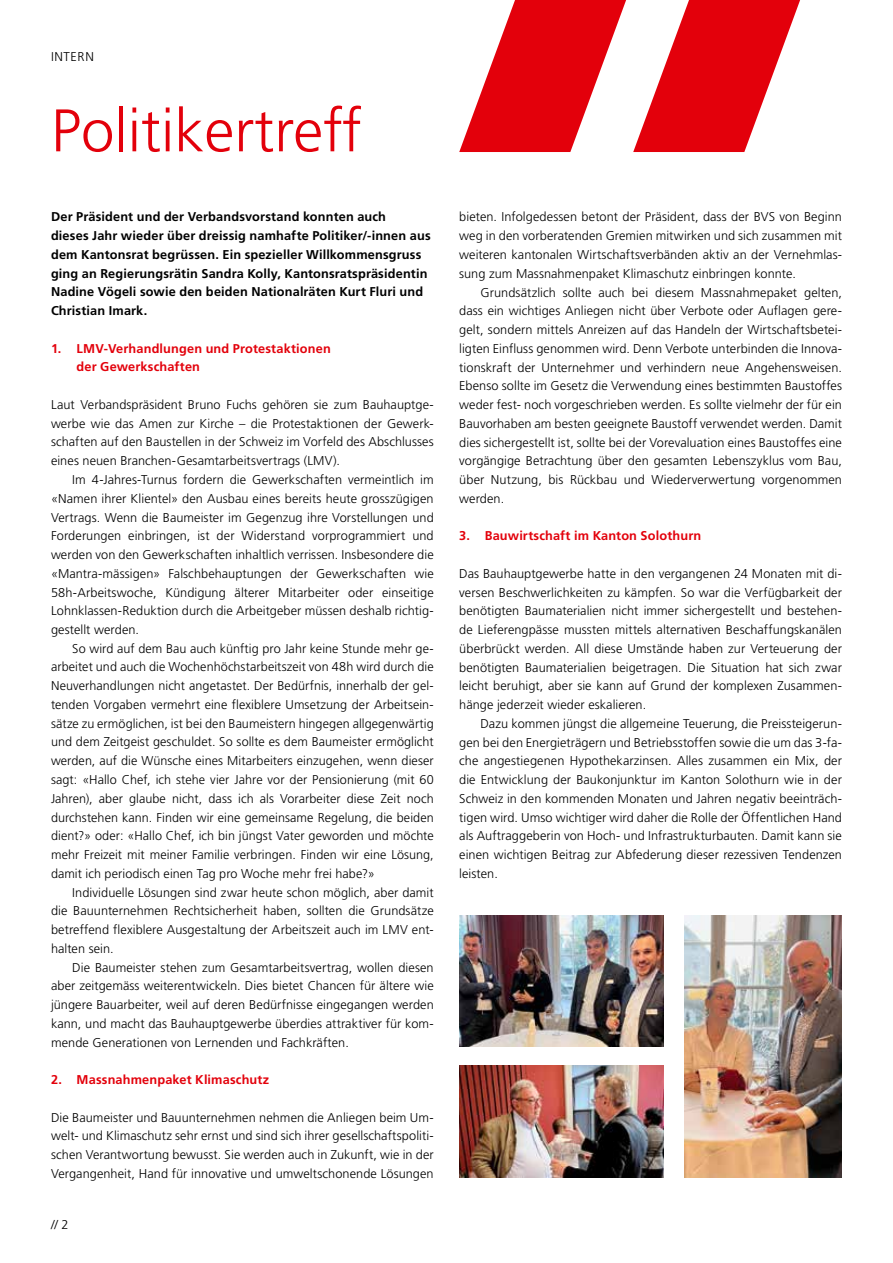
<style>
.page{position:relative;width:893px;height:1263px;background:#fff}
.page>*{position:absolute;margin:0;border:0;box-sizing:border-box;transform-origin:0 0}
.t1{font:300 60px "Frutiger";color:#e3000b}
.t2{font:300 12.75px/18.8px "Frutiger";letter-spacing:.005em;color:#000;text-align:justify}
.t3{font:700 12.75px/18.8px "Frutiger";letter-spacing:.01em;color:#000}
.t4{font:700 12.75px/18.8px "Frutiger";letter-spacing:.01em;color:#e3000b}
</style>
<div class="page">
<svg style="left:459px;top:0;width:167px;height:152px"></svg>
<svg style="left:633px;top:0;width:167px;height:152px"></svg>
<img style="left:685px;top:915px;width:157px;height:263px">
<img style="left:459px;top:915px;width:204px;height:131px">
<img style="left:459px;top:1065px;width:204px;height:113px">
<p class="t2" style="left:51px;top:47px;width:44px">INTERN</p>
<h1 class="t1" style="left:51px;top:97px;width:313px">Politikertreff</h1>
<p class="t3" style="left:51px;top:208px;width:381px">Der Präsident und der Verbandsvorstand konnten auch<br>dieses Jahr wieder über dreissig namhafte Politiker/-innen aus dem Kantonsrat begrüssen. Ein spezieller Willkommensgruss ging an Regierungsrätin Sandra Kolly, Kantonsratspräsidentin Nadine Vögeli sowie den beiden Nationalräten Kurt Fluri und Christian Imark.</p>
<p class="t4" style="left:77px;top:339px;width:256px;text-indent:-26px">1. LMV-Verhandlungen und Protestaktionen der Gewerkschaften</p>
<p class="t2" style="left:51px;top:395px;width:384px">Laut Verbandspräsident Bruno Fuchs gehören sie zum Bauhauptge&shy;werbe wie das Amen zur Kirche – die Protestaktionen der Gewerk&shy;schaften auf den Baustellen in der Schweiz im Vorfeld des Abschlusses eines neuen Branchen-Gesamtarbeitsvertrags (LMV).</p>
<p class="t2" style="left:51px;top:470px;width:384px;text-indent:21px">Im 4-Jahres-Turnus fordern die Gewerkschaften vermeintlich im «Namen ihrer Klientel» den Ausbau eines bereits heute grosszügigen Vertrags. Wenn die Baumeister im Gegenzug ihre Vorstellungen und Forderungen einbringen, ist der Widerstand vorprogrammiert und werden von den Gewerkschaften inhaltlich verrissen. Insbesondere die «Mantra-mässigen» Falschbehauptungen der Gewerkschaften wie 58h-Arbeitswoche, Kündigung älterer Mitarbeiter oder einseitige Lohnklassen-Reduktion durch die Arbeitgeber müssen deshalb richtig&shy;gestellt werden.</p>
<p class="t2" style="left:51px;top:639px;width:384px;text-indent:21px">So wird auf dem Bau auch künftig pro Jahr keine Stunde mehr ge&shy;arbeitet und auch die Wochenhöchstarbeitszeit von 48h wird durch die Neuverhandlungen nicht angetastet. Der Bedürfnis, innerhalb der gel&shy;tenden Vorgaben vermehrt eine flexiblere Umsetzung der Arbeitsein&shy;sätze zu ermöglichen, ist bei den Baumeistern hingegen allgegenwärtig und dem Zeitgeist geschuldet. So sollte es dem Baumeister ermöglicht werden, auf die Wünsche eines Mitarbeiters einzugehen, wenn dieser sagt: «Hallo Chef, ich stehe vier Jahre vor der Pensionierung (mit 60<br>Jahren), aber glaube nicht, dass ich als Vorarbeiter diese Zeit noch durchstehen kann. Finden wir eine gemeinsame Regelung, die beiden dient?» oder: «Hallo Chef, ich bin jüngst Vater geworden und möchte mehr Freizeit mit meiner Familie verbringen. Finden wir eine Lösung, damit ich periodisch einen Tag pro Woche mehr frei habe?»</p>
<p class="t2" style="left:51px;top:883px;width:384px;text-indent:21px">Individuelle Lösungen sind zwar heute schon möglich, aber damit die Bauunternehmen Rechtsicherheit haben, sollten die Grundsätze betreffend flexiblere Ausgestaltung der Arbeitszeit auch im LMV ent&shy;halten sein.</p>
<p class="t2" style="left:51px;top:958px;width:384px;text-indent:21px">Die Baumeister stehen zum Gesamtarbeitsvertrag, wollen diesen aber zeitgemäss weiterentwickeln. Dies bietet Chancen für ältere wie jüngere Bauarbeiter, weil auf deren Bedürfnisse eingegangen werden kann, und macht das Bauhauptgewerbe überdies attraktiver für kom&shy;mende Generationen von Lernenden und Fachkräften.</p>
<p class="t4" style="left:51px;top:1070px;width:220px">2. Massnahmenpaket Klimaschutz</p>
<p class="t2" style="left:51px;top:1108px;width:384px">Die Baumeister und Bauunternehmen nehmen die Anliegen beim Um&shy;welt- und Klimaschutz sehr ernst und sind sich ihrer gesellschaftspoliti&shy;schen Verantwortung bewusst. Sie werden auch in Zukunft, wie in der Vergangenheit, Hand für innovative und umweltschonende Lösungen</p>
<p class="t2" style="left:51px;top:1215px;width:19px">// 2</p>
<p class="t2" style="left:459px;top:208px;width:384px">bieten. Infolgedessen betont der Präsident, dass der BVS von Beginn weg in den vorberatenden Gremien mitwirken und sich zusammen mit weiteren kantonalen Wirtschaftsverbänden aktiv an der Vernehmlas&shy;sung zum Massnahmenpaket Klimaschutz einbringen konnte.</p>
<p class="t2" style="left:459px;top:283px;width:384px;text-indent:21px">Grundsätzlich sollte auch bei diesem Massnahmepaket gelten, dass ein wichtiges Anliegen nicht über Verbote oder Auflagen gere&shy;gelt, sondern mittels Anreizen auf das Handeln der Wirtschaftsbetei&shy;ligten Einfluss genommen wird. Denn Verbote unterbinden die Innova&shy;tionskraft der Unternehmer und verhindern neue Angehensweisen.<br>Ebenso sollte im Gesetz die Verwendung eines bestimmten Baustoffes weder fest- noch vorgeschrieben werden. Es sollte vielmehr der für ein Bauvorhaben am besten geeignete Baustoff verwendet werden. Damit dies sichergestellt ist, sollte bei der Vorevaluation eines Baustoffes eine vorgängige Betrachtung über den gesamten Lebenszyklus vom Bau, über Nutzung, bis Rückbau und Wiederverwertung vorgenommen werden.</p>
<p class="t4" style="left:459px;top:527px;width:243px">3. Bauwirtschaft im Kanton Solothurn</p>
<p class="t2" style="left:459px;top:564px;width:384px">Das Bauhauptgewerbe hatte in den vergangenen 24 Monaten mit di&shy;versen Beschwerlichkeiten zu kämpfen. So war die Verfügbarkeit der benötigten Baumaterialien nicht immer sichergestellt und bestehen&shy;de Lieferengpässe mussten mittels alternativen Beschaffungskanälen überbrückt werden. All diese Umstände haben zur Verteuerung der benötigten Baumaterialien beigetragen. Die Situation hat sich zwar leicht beruhigt, aber sie kann auf Grund der komplexen Zusammen&shy;hänge jederzeit wieder eskalieren.</p>
<p class="t2" style="left:459px;top:714px;width:384px;text-indent:21px">Dazu kommen jüngst die allgemeine Teuerung, die Preissteigerun&shy;gen bei den Energieträgern und Betriebsstoffen sowie die um das 3-fa&shy;che angestiegenen Hypothekarzinsen. Alles zusammen ein Mix, der die Entwicklung der Baukonjunktur im Kanton Solothurn wie in der Schweiz in den kommenden Monaten und Jahren negativ beeinträch&shy;tigen wird. Umso wichtiger wird daher die Rolle der Öffentlichen Hand als Auftraggeberin von Hoch- und Infrastrukturbauten. Damit kann sie einen wichtigen Beitrag zur Abfederung dieser rezessiven Tendenzen leisten.</p>
</div>
